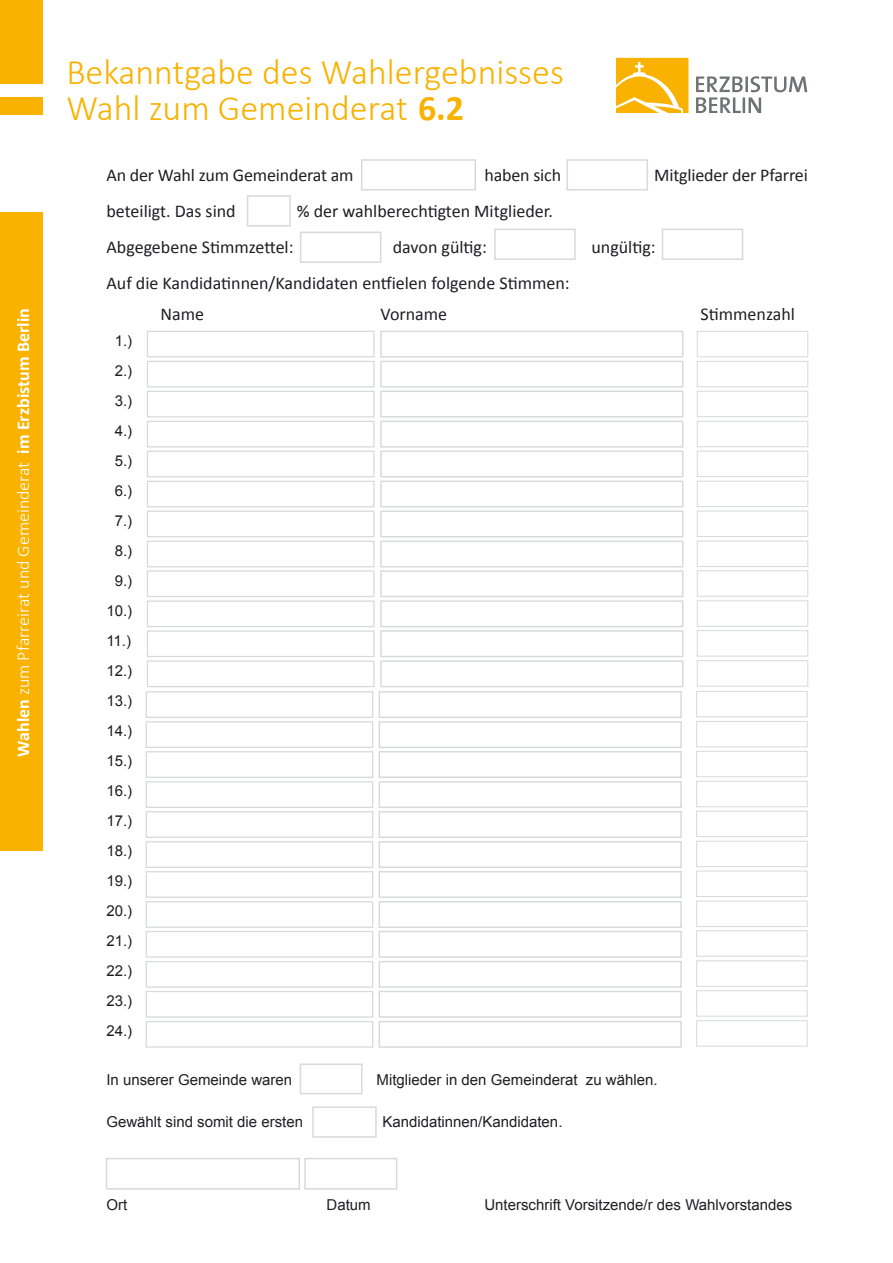
<style>
.page{position:relative;width:893px;height:1263px;background:#fff}
.page>*{position:absolute;margin:0;border:0;box-sizing:border-box;transform-origin:0 0}
.t1{font:300 36px/36px "Calibri";color:#f9b200}
.t2{font:18px/31.7px "Calibri";color:#1f1e21}
.t3{font:300 18px "Calibri";color:#fff}
.t4{font:15px/30px "Arial";color:#1f1e21;text-align:center}
.s1{font-weight:700}
</style>
<div class="page">
<div style="left:566px;top:159px;width:82px;height:31px;background:#fff;border:2px solid #d8d9da"></div>
<div style="left:361px;top:159px;width:115px;height:31px;background:#fff;border:2px solid #d8d9da"></div>
<div style="left:247px;top:195px;width:44px;height:32px;background:#fff;border:2px solid #d8d9da"></div>
<div style="left:300px;top:232px;width:81px;height:31px;background:#fff;border:2px solid #d8d9da"></div>
<div style="left:494px;top:229px;width:82px;height:31px;background:#fff;border:2px solid #d8d9da"></div>
<div style="left:662px;top:229px;width:81px;height:31px;background:#fff;border:2px solid #d8d9da"></div>
<div style="left:147px;top:331px;width:228px;height:26px;background:#fff;border:1px solid #d8d9da"></div>
<div style="left:147px;top:361px;width:228px;height:26px;background:#fff;border:1px solid #d8d9da"></div>
<div style="left:147px;top:391px;width:228px;height:26px;background:#fff;border:1px solid #d8d9da"></div>
<div style="left:147px;top:421px;width:228px;height:26px;background:#fff;border:1px solid #d8d9da"></div>
<div style="left:147px;top:451px;width:228px;height:26px;background:#fff;border:1px solid #d8d9da"></div>
<div style="left:147px;top:481px;width:228px;height:26px;background:#fff;border:1px solid #d8d9da"></div>
<div style="left:147px;top:511px;width:228px;height:26px;background:#fff;border:1px solid #d8d9da"></div>
<div style="left:147px;top:541px;width:228px;height:26px;background:#fff;border:1px solid #d8d9da"></div>
<div style="left:147px;top:570px;width:228px;height:27px;background:#fff;border:1px solid #d8d9da"></div>
<div style="left:147px;top:600px;width:228px;height:27px;background:#fff;border:1px solid #d8d9da"></div>
<div style="left:147px;top:630px;width:228px;height:27px;background:#fff;border:1px solid #d8d9da"></div>
<div style="left:147px;top:660px;width:228px;height:27px;background:#fff;border:1px solid #d8d9da"></div>
<div style="left:146px;top:691px;width:227px;height:27px;background:#fff;border:1px solid #d8d9da"></div>
<div style="left:146px;top:721px;width:227px;height:27px;background:#fff;border:1px solid #d8d9da"></div>
<div style="left:146px;top:751px;width:227px;height:27px;background:#fff;border:1px solid #d8d9da"></div>
<div style="left:146px;top:781px;width:227px;height:27px;background:#fff;border:1px solid #d8d9da"></div>
<div style="left:146px;top:811px;width:227px;height:27px;background:#fff;border:1px solid #d8d9da"></div>
<div style="left:146px;top:841px;width:227px;height:27px;background:#fff;border:1px solid #d8d9da"></div>
<div style="left:146px;top:871px;width:227px;height:27px;background:#fff;border:1px solid #d8d9da"></div>
<div style="left:146px;top:901px;width:227px;height:27px;background:#fff;border:1px solid #d8d9da"></div>
<div style="left:146px;top:931px;width:227px;height:27px;background:#fff;border:1px solid #d8d9da"></div>
<div style="left:146px;top:961px;width:227px;height:27px;background:#fff;border:1px solid #d8d9da"></div>
<div style="left:146px;top:991px;width:227px;height:26px;background:#fff;border:1px solid #d8d9da"></div>
<div style="left:146px;top:1021px;width:227px;height:27px;background:#fff;border:1px solid #d8d9da"></div>
<div style="left:697px;top:331px;width:111px;height:26px;background:#fff;border:1px solid #d8d9da"></div>
<div style="left:697px;top:361px;width:111px;height:26px;background:#fff;border:1px solid #d8d9da"></div>
<div style="left:697px;top:391px;width:111px;height:26px;background:#fff;border:1px solid #d8d9da"></div>
<div style="left:697px;top:421px;width:111px;height:26px;background:#fff;border:1px solid #d8d9da"></div>
<div style="left:697px;top:451px;width:111px;height:26px;background:#fff;border:1px solid #d8d9da"></div>
<div style="left:697px;top:481px;width:111px;height:26px;background:#fff;border:1px solid #d8d9da"></div>
<div style="left:697px;top:510px;width:111px;height:27px;background:#fff;border:1px solid #d8d9da"></div>
<div style="left:697px;top:541px;width:111px;height:26px;background:#fff;border:1px solid #d8d9da"></div>
<div style="left:697px;top:570px;width:111px;height:27px;background:#fff;border:1px solid #d8d9da"></div>
<div style="left:697px;top:600px;width:111px;height:27px;background:#fff;border:1px solid #d8d9da"></div>
<div style="left:697px;top:630px;width:111px;height:27px;background:#fff;border:1px solid #d8d9da"></div>
<div style="left:697px;top:660px;width:111px;height:27px;background:#fff;border:1px solid #d8d9da"></div>
<div style="left:696px;top:691px;width:112px;height:26px;background:#fff;border:1px solid #d8d9da"></div>
<div style="left:696px;top:721px;width:112px;height:26px;background:#fff;border:1px solid #d8d9da"></div>
<div style="left:696px;top:751px;width:112px;height:26px;background:#fff;border:1px solid #d8d9da"></div>
<div style="left:696px;top:781px;width:112px;height:26px;background:#fff;border:1px solid #d8d9da"></div>
<div style="left:696px;top:811px;width:112px;height:26px;background:#fff;border:1px solid #d8d9da"></div>
<div style="left:696px;top:841px;width:112px;height:26px;background:#fff;border:1px solid #d8d9da"></div>
<div style="left:696px;top:871px;width:112px;height:26px;background:#fff;border:1px solid #d8d9da"></div>
<div style="left:696px;top:901px;width:112px;height:26px;background:#fff;border:1px solid #d8d9da"></div>
<div style="left:696px;top:930px;width:112px;height:27px;background:#fff;border:1px solid #d8d9da"></div>
<div style="left:696px;top:960px;width:112px;height:27px;background:#fff;border:1px solid #d8d9da"></div>
<div style="left:696px;top:990px;width:112px;height:27px;background:#fff;border:1px solid #d8d9da"></div>
<div style="left:696px;top:1020px;width:112px;height:27px;background:#fff;border:1px solid #d8d9da"></div>
<div style="left:380px;top:331px;width:303px;height:27px;background:#fff;border:1px solid #d8d9da"></div>
<div style="left:380px;top:361px;width:303px;height:27px;background:#fff;border:1px solid #d8d9da"></div>
<div style="left:380px;top:391px;width:303px;height:26px;background:#fff;border:1px solid #d8d9da"></div>
<div style="left:380px;top:421px;width:303px;height:27px;background:#fff;border:1px solid #d8d9da"></div>
<div style="left:380px;top:451px;width:303px;height:26px;background:#fff;border:1px solid #d8d9da"></div>
<div style="left:380px;top:481px;width:303px;height:26px;background:#fff;border:1px solid #d8d9da"></div>
<div style="left:380px;top:510px;width:303px;height:27px;background:#fff;border:1px solid #d8d9da"></div>
<div style="left:380px;top:541px;width:303px;height:26px;background:#fff;border:1px solid #d8d9da"></div>
<div style="left:380px;top:570px;width:303px;height:27px;background:#fff;border:1px solid #d8d9da"></div>
<div style="left:380px;top:600px;width:303px;height:27px;background:#fff;border:1px solid #d8d9da"></div>
<div style="left:380px;top:630px;width:303px;height:27px;background:#fff;border:1px solid #d8d9da"></div>
<div style="left:380px;top:660px;width:303px;height:27px;background:#fff;border:1px solid #d8d9da"></div>
<div style="left:379px;top:691px;width:303px;height:27px;background:#fff;border:1px solid #d8d9da"></div>
<div style="left:379px;top:721px;width:303px;height:27px;background:#fff;border:1px solid #d8d9da"></div>
<div style="left:379px;top:751px;width:303px;height:27px;background:#fff;border:1px solid #d8d9da"></div>
<div style="left:379px;top:781px;width:303px;height:27px;background:#fff;border:1px solid #d8d9da"></div>
<div style="left:379px;top:811px;width:303px;height:27px;background:#fff;border:1px solid #d8d9da"></div>
<div style="left:379px;top:841px;width:303px;height:27px;background:#fff;border:1px solid #d8d9da"></div>
<div style="left:379px;top:871px;width:303px;height:27px;background:#fff;border:1px solid #d8d9da"></div>
<div style="left:379px;top:901px;width:303px;height:27px;background:#fff;border:1px solid #d8d9da"></div>
<div style="left:379px;top:931px;width:303px;height:27px;background:#fff;border:1px solid #d8d9da"></div>
<div style="left:379px;top:961px;width:303px;height:27px;background:#fff;border:1px solid #d8d9da"></div>
<div style="left:379px;top:991px;width:303px;height:27px;background:#fff;border:1px solid #d8d9da"></div>
<div style="left:379px;top:1021px;width:303px;height:27px;background:#fff;border:1px solid #d8d9da"></div>
<div style="left:300px;top:1063px;width:62px;height:31px;background:#fff;border:2px solid #d8d9da"></div>
<div style="left:312px;top:1106px;width:65px;height:32px;background:#fff;border:2px solid #d8d9da"></div>
<div style="left:106px;top:1158px;width:194px;height:32px;background:#fff;border:2px solid #d8d9da"></div>
<div style="left:304px;top:1158px;width:93px;height:32px;background:#fff;border:2px solid #d8d9da"></div>
<div style="left:0;top:212px;width:43px;height:639px;background:#f9b200"></div>
<div style="left:1px;top:0;width:42px;height:114px;background:#f9b200"></div>
<div style="left:0;top:85px;width:43px;height:12px;background:#fff"></div>
<svg style="left:616px;top:58px;width:72px;height:55px;background:#f9bd25"></svg>
<svg style="left:696px;top:76px;width:111px;height:37px"></svg>
<p class="t3" style="left:12px;top:757px;width:450px;rotate:-90deg"><span class="s1">Wahlen</span> zum Pfarreirat und Gemeinderat <span class="s1">im Erzbistum Berlin</span></p>
<h1 class="t1" style="left:66px;top:53px;width:499px">Bekanntgabe des Wahlergebnisses<br>Wahl zum Gemeinderat <span class="s1">6.2</span></h1>
<p class="t2" style="left:106px;top:159px;width:249px">An der Wahl zum Gemeinderat am</p>
<p class="t2" style="left:484px;top:159px;width:78px">haben sich</p>
<p class="t2" style="left:654px;top:159px;width:155px">Mitglieder der Pfarrei</p>
<p class="t2" style="left:106px;top:195px;width:131px">beteiligt. Das sind</p>
<p class="t2" style="left:297px;top:195px;width:258px">% der wahlberechtigten Mitglieder.</p>
<p class="t2" style="left:106px;top:231px;width:189px">Abgegebene Stimmzettel:</p>
<p class="t2" style="left:393px;top:231px;width:96px">davon gültig:</p>
<p class="t2" style="left:591px;top:231px;width:66px">ungültig:</p>
<p class="t2" style="left:160px;top:267px;width:411px;text-indent:-54px">Auf die Kandidatinnen/Kandidaten entfielen folgende Stimmen:<br>Name</p>
<p class="t2" style="left:381px;top:299px;width:68px">Vorname</p>
<p class="t2" style="left:701px;top:299px;width:96px">Stimmenzahl</p>
<p class="t4" style="left:106px;top:326px;width:27px">1.)<br>2.)<br>3.)<br>4.)<br>5.)<br>6.)<br>7.)<br>8.)<br>9.)<br>10.)<br>11.)<br>12.)<br>13.)<br>14.)<br>15.)<br>16.)<br>17.)<br>18.)<br>19.)<br>20.)<br>21.)<br>22.)<br>23.)<br>24.)</p>
<p class="t4" style="left:106px;top:1065px;width:187px">In unserer Gemeinde waren</p>
<p class="t4" style="left:377px;top:1065px;width:282px">Mitglieder in den Gemeinderat zu wählen.</p>
<p class="t4" style="left:106px;top:1107px;width:198px">Gewählt sind somit die ersten</p>
<p class="t4" style="left:382px;top:1107px;width:182px">Kandidatinnen/Kandidaten.</p>
<p class="t4" style="left:106px;top:1190px;width:22px">Ort</p>
<p class="t4" style="left:327px;top:1190px;width:46px">Datum</p>
<p class="t4" style="left:484px;top:1190px;width:309px">Unterschrift Vorsitzende/r des Wahlvorstandes</p>
</div>
